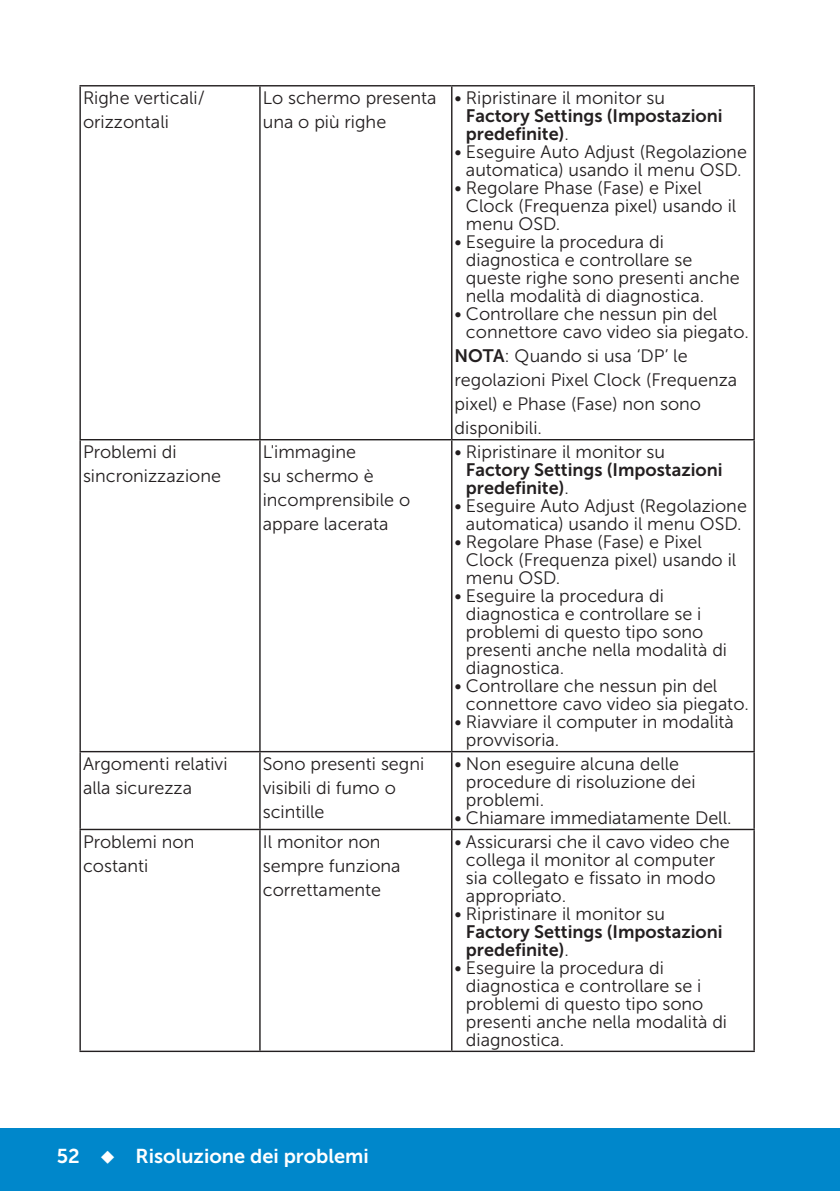
<style>
.page{position:relative;width:840px;height:1191px;background:#fff}
.page>*{position:absolute;margin:0;border:0;box-sizing:border-box;transform-origin:0 0}
.t1{font:20px "Museo Sans For Dell 700";color:#fff}
.Table_Paragraph{font:18px/18px "Museo Sans For Dell 300";color:#231f20}
.t2{font:18px/18px "Museo Sans For Dell 700";color:#231f20}
.s1{font-family:"Museo Sans For Dell 300"}
.s2{font-family:"Museo Sans For Dell 700"}
</style>
<div class="page">
<div style="left:0;top:1128px;width:839px;height:63px;background:#0087cb"></div>
<hr style="left:79px;top:85px;width:181px;height:1px;background:#231f20">
<hr style="left:79px;top:86px;width:2px;height:353px;background:#231f20">
<hr style="left:260px;top:85px;width:191px;height:1px;background:#231f20">
<hr style="left:259px;top:86px;width:1px;height:353px;background:#231f20">
<hr style="left:451px;top:85px;width:303px;height:1px;background:#231f20">
<hr style="left:451px;top:86px;width:1px;height:353px;background:#231f20">
<hr style="left:753px;top:86px;width:1px;height:353px;background:#231f20">
<hr style="left:79px;top:439px;width:181px;height:1px;background:#231f20">
<hr style="left:79px;top:440px;width:2px;height:311px;background:#231f20">
<hr style="left:260px;top:439px;width:191px;height:1px;background:#231f20">
<hr style="left:259px;top:440px;width:1px;height:311px;background:#231f20">
<hr style="left:451px;top:439px;width:303px;height:1px;background:#231f20">
<hr style="left:451px;top:440px;width:1px;height:311px;background:#231f20">
<hr style="left:753px;top:440px;width:1px;height:311px;background:#231f20">
<hr style="left:79px;top:751px;width:181px;height:1px;background:#231f20">
<hr style="left:79px;top:752px;width:2px;height:76px;background:#231f20">
<hr style="left:260px;top:751px;width:191px;height:1px;background:#231f20">
<hr style="left:259px;top:752px;width:1px;height:76px;background:#231f20">
<hr style="left:451px;top:751px;width:303px;height:1px;background:#231f20">
<hr style="left:451px;top:752px;width:1px;height:76px;background:#231f20">
<hr style="left:753px;top:752px;width:1px;height:76px;background:#231f20">
<hr style="left:79px;top:828px;width:181px;height:2px;background:#231f20">
<hr style="left:79px;top:830px;width:2px;height:220px;background:#231f20">
<hr style="left:260px;top:828px;width:191px;height:2px;background:#231f20">
<hr style="left:259px;top:830px;width:1px;height:220px;background:#231f20">
<hr style="left:451px;top:828px;width:303px;height:2px;background:#231f20">
<hr style="left:451px;top:830px;width:1px;height:220px;background:#231f20">
<hr style="left:753px;top:830px;width:1px;height:220px;background:#231f20">
<hr style="left:79px;top:1050px;width:181px;height:2px;background:#231f20">
<hr style="left:260px;top:1050px;width:191px;height:2px;background:#231f20">
<hr style="left:451px;top:1050px;width:303px;height:2px;background:#231f20">
<p class="Table_Paragraph" style="left:83px;top:86px;width:123px;line-height:24px">Righe verticali/ orizzontali</p>
<p class="Table_Paragraph" style="left:262px;top:86px;width:175px;line-height:24px">Lo schermo presenta una o più righe</p>
<p class="t2" style="left:465px;top:89px;width:258px;text-indent:-11px"><span class="s1">• Ripristinare il monitor su<br></span>Factory Settings (Impostazioni predefinite)<span class="s1">.</span></p>
<p class="Table_Paragraph" style="left:454px;top:143px;width:294px;text-align:center">• Eseguire Auto Adjust (Regolazione automatica) usando il menu OSD.</p>
<p class="Table_Paragraph" style="left:465px;top:179px;width:272px;text-indent:-11px">• Regolare Phase (Fase) e Pixel<br>Clock (Frequenza pixel) usando il menu OSD.</p>
<p class="Table_Paragraph" style="left:465px;top:233px;width:275px;text-indent:-11px">• Eseguire la procedura di diagnostica e controllare se queste righe sono presenti anche nella modalità di diagnostica.</p>
<p class="Table_Paragraph" style="left:465px;top:305px;width:284px;text-indent:-11px">• Controllare che nessun pin del connettore cavo video sia piegato.</p>
<p class="Table_Paragraph" style="left:454px;top:344px;width:284px;line-height:24px"><span class="s2">NOTA</span>: Quando si usa ‘DP’ le regolazioni Pixel Clock (Frequenza pixel) e Phase (Fase) non sono disponibili.</p>
<p class="Table_Paragraph" style="left:83px;top:440px;width:139px;line-height:24px">Problemi di sincronizzazione</p>
<p class="Table_Paragraph" style="left:262px;top:440px;width:149px;line-height:24px">L'immagine<br>su schermo è incomprensibile o appare lacerata</p>
<p class="t2" style="left:465px;top:442px;width:258px;text-indent:-11px"><span class="s1">• Ripristinare il monitor su<br></span>Factory Settings (Impostazioni predefinite)<span class="s1">.</span></p>
<p class="Table_Paragraph" style="left:454px;top:497px;width:294px;text-align:center">• Eseguire Auto Adjust (Regolazione automatica) usando il menu OSD.</p>
<p class="Table_Paragraph" style="left:465px;top:533px;width:272px;text-indent:-11px">• Regolare Phase (Fase) e Pixel<br>Clock (Frequenza pixel) usando il menu OSD.</p>
<p class="Table_Paragraph" style="left:465px;top:587px;width:262px;text-indent:-11px">• Eseguire la procedura di diagnostica e controllare se i problemi di questo tipo sono presenti anche nella modalità di diagnostica.</p>
<p class="Table_Paragraph" style="left:465px;top:677px;width:284px;text-indent:-11px">• Controllare che nessun pin del connettore cavo video sia piegato.</p>
<p class="Table_Paragraph" style="left:465px;top:713px;width:269px;text-indent:-11px">• Riavviare il computer in modalità provvisoria.</p>
<p class="Table_Paragraph" style="left:83px;top:751px;width:146px;line-height:24px">Argomenti relativi alla sicurezza</p>
<p class="Table_Paragraph" style="left:262px;top:751px;width:163px;line-height:24px">Sono presenti segni visibili di fumo o scintille</p>
<p class="Table_Paragraph" style="left:465px;top:754px;width:231px;text-indent:-11px">• Non eseguire alcuna delle procedure di risoluzione dei problemi.</p>
<p class="Table_Paragraph" style="left:454px;top:808px;width:278px">• Chiamare immediatamente Dell.</p>
<p class="Table_Paragraph" style="left:83px;top:829px;width:113px;line-height:24px">Problemi non costanti</p>
<p class="Table_Paragraph" style="left:262px;top:829px;width:139px;line-height:24px">Il monitor non sempre funziona correttamente</p>
<p class="Table_Paragraph" style="left:465px;top:832px;width:265px;text-indent:-11px">• Assicurarsi che il cavo video che collega il monitor al computer sia collegato e fissato in modo appropriato.</p>
<p class="t2" style="left:465px;top:904px;width:258px;text-indent:-11px"><span class="s1">• Ripristinare il monitor su<br></span>Factory Settings (Impostazioni predefinite)<span class="s1">.</span></p>
<p class="Table_Paragraph" style="left:465px;top:958px;width:262px;text-indent:-11px">• Eseguire la procedura di diagnostica e controllare se i problemi di questo tipo sono presenti anche nella modalità di diagnostica.</p>
<p class="t1" style="left:57px;top:1144px;width:313px">52 ◆ Risoluzione dei problemi</p>
</div>
